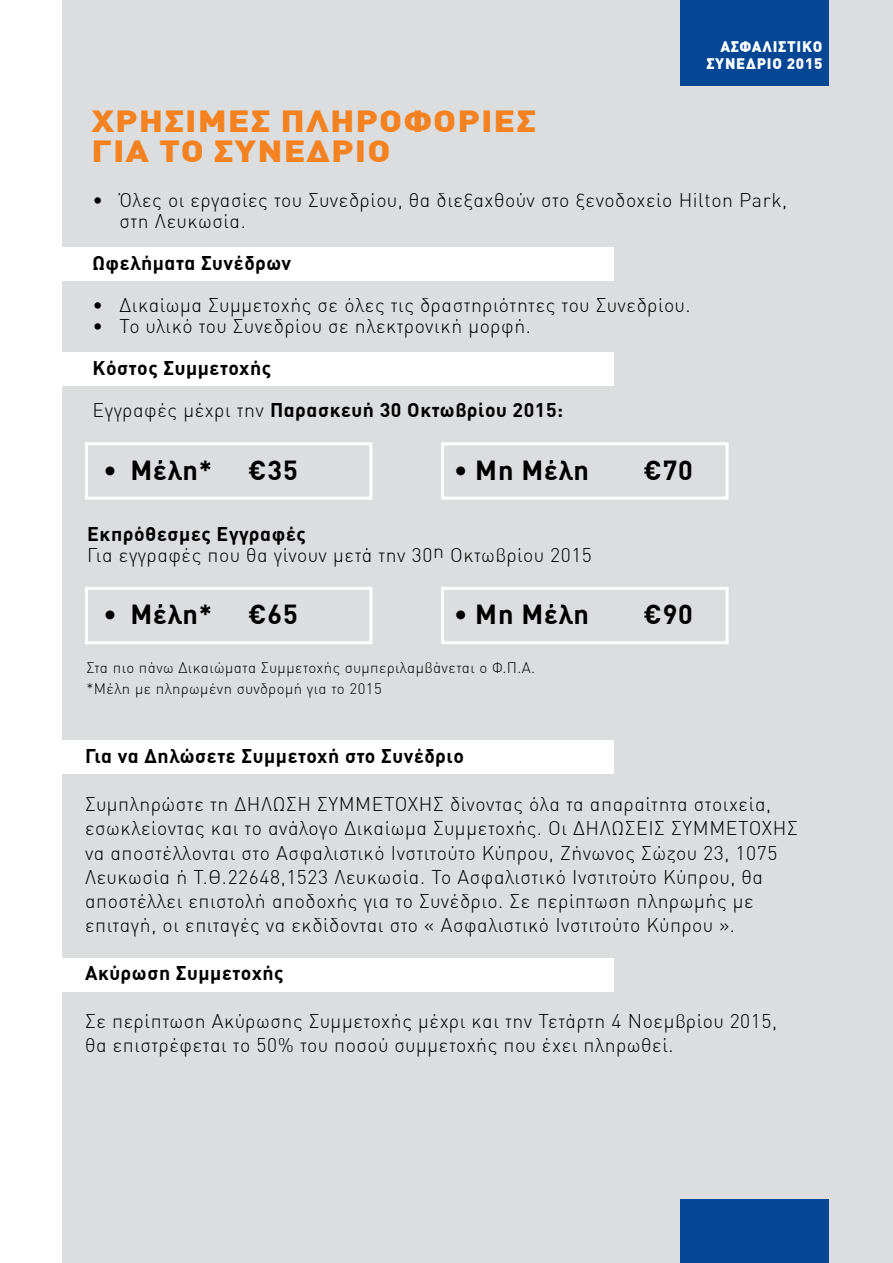
<style>
.page{position:relative;width:893px;height:1263px;background:#fff}
.page>*{position:absolute;margin:0;border:0;box-sizing:border-box;transform-origin:0 0}
.t1{font:900 30px/30px "DIN Greek";letter-spacing:.03em;color:#f58220;scale:1.2 1}
.t2{font:700 27px "DIN Greek";letter-spacing:.03em;color:#000}
.t3{font:300 19.5px/24px "DIN Greek";letter-spacing:.03em;color:#000}
.t4{font:700 19.5px/42px "DIN Greek";letter-spacing:.03em;color:#000}
.t5{font:300 15px/21px "DIN Greek";letter-spacing:.03em;color:#000}
.t6{font:900 15px/16.5px "DIN Greek";letter-spacing:.05em;color:#fff;text-align:right}
.s1{font-weight:300}
</style>
<div class="page">
<div style="left:62px;top:0;width:831px;height:1263px;background:#dcddde"></div>
<div style="left:31px;top:247px;width:583px;height:34px;background:#fff"></div>
<div style="left:31px;top:353px;width:583px;height:33px;background:#fff"></div>
<div style="left:31px;top:741px;width:583px;height:33px;background:#fff"></div>
<div style="left:31px;top:958px;width:583px;height:33px;background:#fff"></div>
<div style="left:85px;top:442px;width:287px;height:58px;border:3px solid #fff"></div>
<div style="left:441px;top:442px;width:288px;height:58px;border:3px solid #fff"></div>
<div style="left:85px;top:587px;width:287px;height:57px;border:3px solid #fff"></div>
<div style="left:441px;top:587px;width:288px;height:57px;border:3px solid #fff"></div>
<div style="left:680px;top:0;width:149px;height:85px;background:#034694"></div>
<div style="left:680px;top:1199px;width:149px;height:64px;background:#034694"></div>
<p class="t6" style="left:706px;top:38px;width:118px">ΑΣΦΑΛΙΣΤΙΚΟ<br>ΣΥΝΕΔΡΙΟ 2015</p>
<h1 class="t1" style="left:91px;top:106px;width:372px">ΧΡΗΣΙΜΕΣ ΠΛΗΡΟΦΟΡΙΕΣ<br>ΓΙΑ ΤΟ ΣΥΝΕΔΡΙΟ</h1>
<p class="t3" style="left:120px;top:189px;width:669px;line-height:21px;text-indent:-27px">• Όλες οι εργασίες του Συνεδρίου, θα διεξαχθούν στο ξενοδοχείο Hilton Park, στη Λευκωσία.</p>
<p class="t4" style="left:92px;top:241px;width:200px">Ωφελήματα Συνέδρων</p>
<p class="t3" style="left:92px;top:293px;width:599px">• Δικαίωμα Συμμετοχής σε όλες τις δραστηριότητες του Συνεδρίου.</p>
<p class="t3" style="left:93px;top:314px;width:440px">• Το υλικό του Συνεδρίου σε ηλεκτρονική μορφή.</p>
<p class="t4" style="left:93px;top:346px;width:472px">Κόστος Συμμετοχής<br><span class="s1">Εγγραφές μέχρι την</span> Παρασκευή 30 Οκτωβρίου 2015:</p>
<h2 class="t2" style="left:103px;top:454px;width:110px">• Μέλη*</h2>
<h2 class="t2" style="left:248px;top:454px;width:51px">€35</h2>
<h2 class="t2" style="left:454px;top:454px;width:136px">• Μη Μέλη</h2>
<h2 class="t2" style="left:643px;top:454px;width:51px">€70</h2>
<p class="t4" style="left:87px;top:513px;width:220px">Εκπρόθεσμες Εγγραφές</p>
<p class="t3" style="left:87px;top:543px;width:506px">Για εγγραφές που θα γίνουν μετά την 30η Οκτωβρίου 2015</p>
<h2 class="t2" style="left:103px;top:599px;width:110px">• Μέλη*</h2>
<h2 class="t2" style="left:248px;top:599px;width:51px">€65</h2>
<h2 class="t2" style="left:454px;top:599px;width:136px">• Μη Μέλη</h2>
<h2 class="t2" style="left:643px;top:599px;width:51px">€90</h2>
<p class="t5" style="left:86px;top:657px;width:450px">Στα πιο πάνω Δικαιώματα Συμμετοχής συμπεριλαμβάνεται ο Φ.Π.Α. *Μέλη με πληρωμένη συνδρομή για το 2015</p>
<p class="t4" style="left:85px;top:735px;width:380px">Για να Δηλώσετε Συμμετοχή στο Συνέδριο</p>
<p class="t3" style="left:85px;top:793px;width:714px">Συμπληρώστε τη ΔΗΛΩΣΗ ΣΥΜΜΕΤΟΧΗΣ δίνοντας όλα τα απαραίτητα στοιχεία, εσωκλείοντας και το ανάλογο Δικαίωμα Συμμετοχής. Οι ΔΗΛΩΣΕΙΣ ΣΥΜΜΕΤΟΧΗΣ να αποστέλλονται στο Ασφαλιστικό Ινστιτούτο Κύπρου, Ζήνωνος Σώζου 23, 1075<br>Λευκωσία ή Τ.Θ.22648,1523 Λευκωσία. Το Ασφαλιστικό Ινστιτούτο Κύπρου, θα αποστέλλει επιστολή αποδοχής για το Συνέδριο. Σε περίπτωση πληρωμής με επιταγή, οι επιταγές να εκδίδονται στο « Ασφαλιστικό Ινστιτούτο Κύπρου ».</p>
<p class="t4" style="left:85px;top:951px;width:200px">Ακύρωση Συμμετοχής</p>
<p class="t3" style="left:85px;top:1009px;width:693px">Σε περίπτωση Ακύρωσης Συμμετοχής μέχρι και την Τετάρτη 4 Νοεμβρίου 2015, θα επιστρέφεται το 50% του ποσού συμμετοχής που έχει πληρωθεί.</p>
</div>
